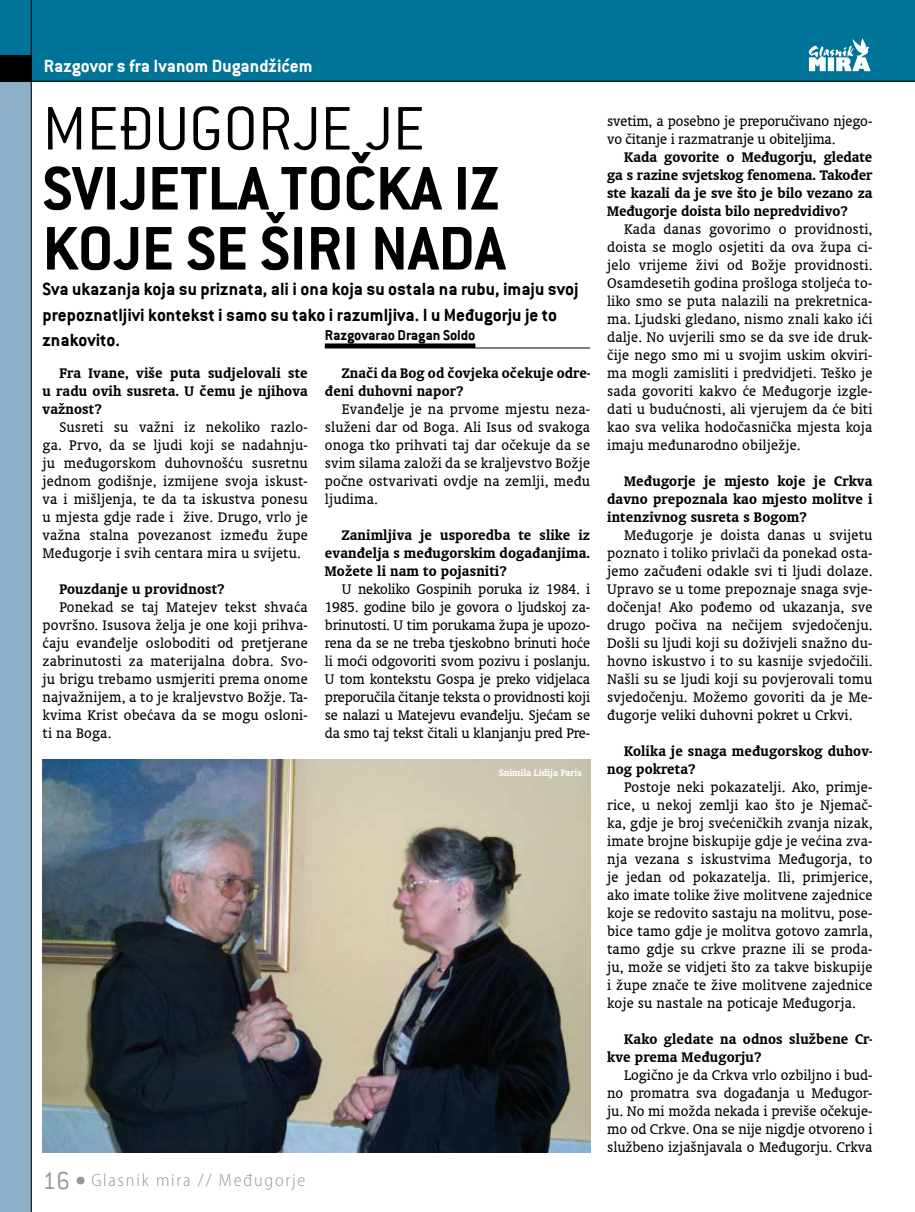
<style>
.page{position:relative;width:915px;height:1212px;background:#fff}
.page>*{position:absolute;margin:0;border:0;box-sizing:border-box;transform-origin:0 0}
.t1{font:700 67.5px/60px "Conduit ITC";color:#000}
.t2{font:300 67.5px "Conduit ITC";color:#000}
.t3{font:700 19.5px/25.5px "Conduit ITC";color:#000}
.t4{font:700 19.5px "Conduit ITC";color:#fff}
.t5{font:300 semi-condensed 18px "Myriad Pro";letter-spacing:.1em;color:#97979b}
.t6{font:15.75px/18px "Oranda L2";letter-spacing:.01em;color:#000;text-align:justify}
.t7{font:700 15.75px/18px "Oranda L2";letter-spacing:.01em;color:#000;text-align:justify}
.t8{font:15.75px/18px "Oranda L2";letter-spacing:-.01em;color:#000}
.t9{font:700 15.75px "Conduit ITC";color:#000}
.t10{font:700 10.5px "Oranda L2";color:#fff}
.s1{font-family:"Conduit ITC";font-stretch:normal;font-size:27px}
</style>
<div class="page">
<div style="left:0;top:0;width:914px;height:81px;background:#007498"></div>
<div style="left:0;top:81px;width:31px;height:1131px;background:#8bb0c8"></div>
<div style="left:0;top:55px;width:31px;height:26px;background:#000"></div>
<hr style="left:31px;top:81px;width:883px;height:1px;background:#000">
<hr style="left:31px;top:0;width:1px;height:1212px;background:#000">
<svg style="left:808px;top:38px;width:62px;height:33px"></svg>
<hr style="left:325px;top:348px;width:265px;height:1px;background:#000">
<div style="left:325px;top:343px;width:150px;height:5px;background:#000"></div>
<img style="left:43px;top:760px;width:547px;height:392px">
<p class="t4" style="left:44px;top:55px;width:270px">Razgovor s fra Ivanom Dugandžićem</p>
<h1 class="t2" style="left:43px;top:92px;width:384px">MEĐUGORJE JE</h1>
<h1 class="t1" style="left:43px;top:157px;width:30px">SVIJETLA</h1>
<h1 class="t1" style="left:43px;top:157px;width:432px;text-indent:238px">TOČKAIZ<br>KOJE SE ŠIRI NADA</h1>
<p class="t3" style="left:43px;top:276px;width:538px">Sva ukazanja koja su priznata, ali i ona koja su ostala na rubu, imaju svoj prepoznatljivi kontekst i samo su tako i razumljiva. I u Međugorju je to znakovito.</p>
<p class="t9" style="left:325px;top:325px;width:152px">Razgovarao Dragan Soldo</p>
<p class="t7" style="left:325px;top:364px;width:267px;text-indent:17px">Znači da Bog od čovjeka očekuje odre&shy;đeni duhovni napor?</p>
<p class="t6" style="left:325px;top:400px;width:267px;text-indent:17px">Evanđelje je na prvome mjestu neza&shy;služeni dar od Boga. Ali Isus od svakoga onoga tko prihvati taj dar očekuje da se svim silama založi da se kraljevstvo Božje počne ostvarivati ovdje na zemlji, među ljudima.</p>
<p class="t7" style="left:325px;top:526px;width:267px;text-indent:17px">Zanimljiva je usporedba te slike iz evanđelja s međugorskim događanjima.<br>Možete li nam to pojasniti?</p>
<p class="t6" style="left:325px;top:580px;width:267px;text-indent:17px">U nekoliko Gospinih poruka iz 1984. i 1985. godine bilo je govora o ljudskoj za&shy;brinutosti. U tim porukama župa je upozo&shy;rena da se ne treba tjeskobno brinuti hoće li moći odgovoriti svom pozivu i poslanju.<br>U tom kontekstu Gospa je preko vidjelaca preporučila čitanje teksta o providnosti koji se nalazi u Matejevu evanđelju. Sjećam se da smo taj tekst čitali u klanjanju pred Pre-</p>
<p class="t7" style="left:43px;top:364px;width:267px;text-indent:17px">Fra Ivane, više puta sudjelovali ste u radu ovih susreta. U čemu je njihova važnost?</p>
<p class="t6" style="left:43px;top:418px;width:267px;text-indent:17px">Susreti su važni iz nekoliko razlo&shy;ga. Prvo, da se ljudi koji se nadahnju&shy;ju međugorskom duhovnošću susretnu jednom godišnje, izmijene svoja iskust&shy;va i mišljenja, te da ta iskustva ponesu u mjesta gdje rade i žive. Drugo, vrlo je važna stalna povezanost između župe Međugorje i svih centara mira u svijetu.</p>
<p class="t7" style="left:60px;top:580px;width:166px">Pouzdanje u providnost?</p>
<p class="t6" style="left:43px;top:598px;width:267px;text-indent:17px">Ponekad se taj Matejev tekst shvaća površno. Isusova želja je one koji prihva&shy;ćaju evanđelje osloboditi od pretjerane zabrinutosti za materijalna dobra. Svo&shy;ju brigu trebamo usmjeriti prema onome najvažnijem, a to je kraljevstvo Božje. Ta&shy;kvima Krist obećava da se mogu osloni&shy;ti na Boga.</p>
<p class="t5" style="left:43px;top:1170px;width:264px"><span class="s1">16 •</span> Glasnik mira // Međugorje</p>
<p class="t10" style="left:499px;top:766px;width:84px">Snimila Lidija Paris</p>
<p class="t8" style="left:607px;top:112px;width:267px">svetim, a posebno je preporučivano njego&shy;vo čitanje i razmatranje u obiteljima.</p>
<p class="t7" style="left:607px;top:148px;width:267px;text-indent:17px">Kada govorite o Međugorju, gledate ga s razine svjetskog fenomena. Također ste kazali da je sve što je bilo vezano za Međugorje doista bilo nepredvidivo?</p>
<p class="t6" style="left:607px;top:220px;width:267px;text-indent:17px">Kada danas govorimo o providnosti, doista se moglo osjetiti da ova župa ci&shy;jelo vrijeme živi od Božje providnosti.<br>Osamdesetih godina prošloga stoljeća to&shy;liko smo se puta nalazili na prekretnica&shy;ma. Ljudski gledano, nismo znali kako ići dalje. No uvjerili smo se da sve ide druk&shy;čije nego smo mi u svojim uskim okviri&shy;ma mogli zamisliti i predvidjeti. Teško je sada govoriti kakvo će Međugorje izgle&shy;dati u budućnosti, ali vjerujem da će biti kao sva velika hodočasnička mjesta koja imaju međunarodno obilježje.</p>
<p class="t7" style="left:607px;top:472px;width:267px;text-indent:17px">Međugorje je mjesto koje je Crkva davno prepoznala kao mjesto molitve i intenzivnog susreta s Bogom?</p>
<p class="t6" style="left:607px;top:526px;width:267px;text-indent:17px">Međugorje je doista danas u svijetu poznato i toliko privlači da ponekad osta&shy;jemo začuđeni odakle svi ti ljudi dolaze.<br>Upravo se u tome prepoznaje snaga svje&shy;dočenja! Ako pođemo od ukazanja, sve drugo počiva na nečijem svjedočenju.<br>Došli su ljudi koji su doživjeli snažno du&shy;hovno iskustvo i to su kasnije svjedočili.<br>Našli su se ljudi koji su povjerovali tomu svjedočenju. Možemo govoriti da je Me&shy;đugorje veliki duhovni pokret u Crkvi.</p>
<p class="t7" style="left:607px;top:742px;width:267px;text-indent:17px">Kolika je snaga međugorskog duhov&shy;nog pokreta?</p>
<p class="t6" style="left:607px;top:778px;width:267px;text-indent:17px">Postoje neki pokazatelji. Ako, primje&shy;rice, u nekoj zemlji kao što je Njemač&shy;ka, gdje je broj svećeničkih zvanja nizak, imate brojne biskupije gdje je većina zva&shy;nja vezana s iskustvima Međugorja, to je jedan od pokazatelja. Ili, primjerice, ako imate tolike žive molitvene zajednice koje se redovito sastaju na molitvu, pose&shy;bice tamo gdje je molitva gotovo zamrla, tamo gdje su crkve prazne ili se proda&shy;ju, može se vidjeti što za takve biskupije i župe znače te žive molitvene zajednice koje su nastale na poticaje Međugorja.</p>
<p class="t7" style="left:607px;top:1030px;width:267px;text-indent:17px">Kako gledate na odnos službene Cr&shy;kve prema Međugorju?</p>
<p class="t6" style="left:607px;top:1066px;width:267px;text-indent:17px">Logično je da Crkva vrlo ozbiljno i bud&shy;no promatra sva događanja u Međugor&shy;ju. No mi možda nekada i previše očekuje&shy;mo od Crkve. Ona se nije nigdje otvoreno i službeno izjašnjavala o Međugorju. Crkva</p>
</div>
